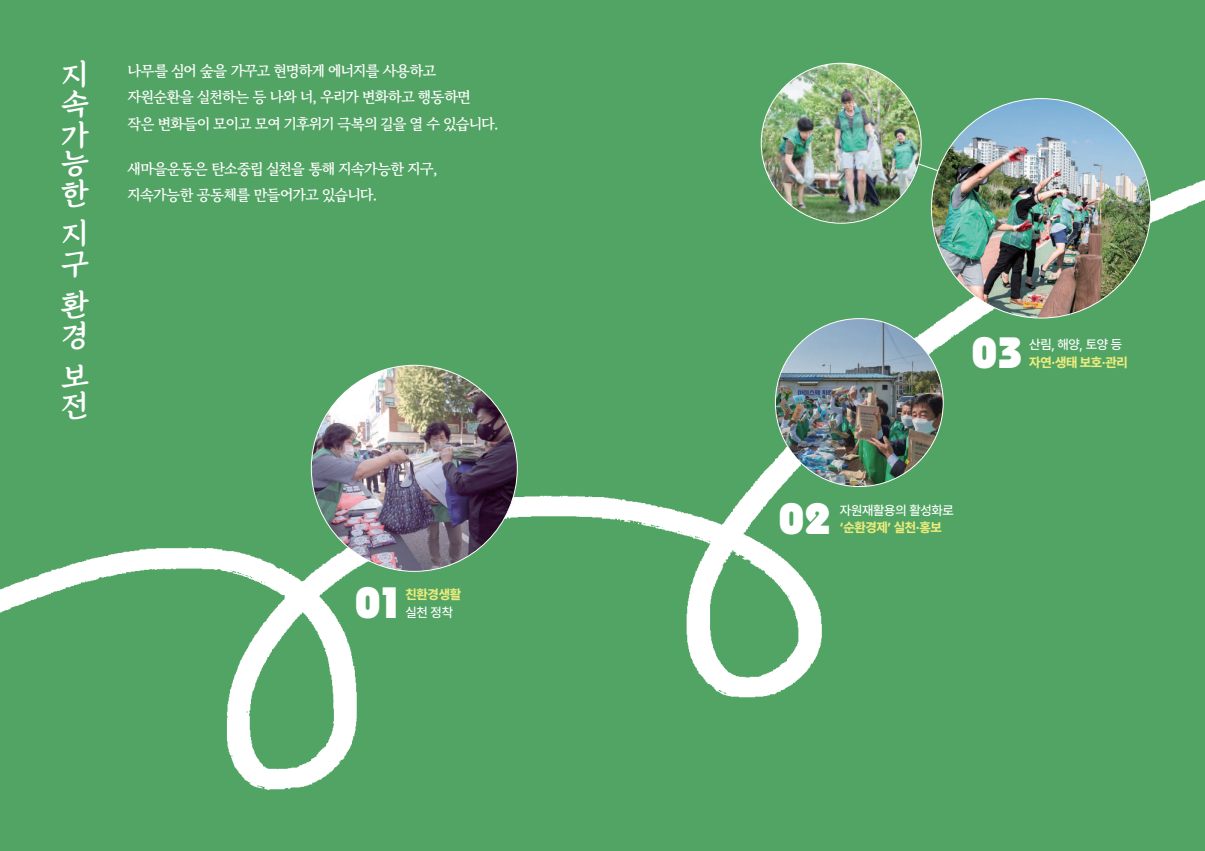
<style>
.page{position:relative;width:1205px;height:851px;background:#fff}
.page>*{position:absolute;margin:0;border:0;box-sizing:border-box;transform-origin:0 0}
.t1{font:800 43.75px "Bauhaus Pro";color:#fff}
.t2{font:30px/30.5px "TT Jamak B";color:#fff}
.t3{font:700 15px/26.2px "Gowun Batang";letter-spacing:-.05em;color:#fff}
.t4{font:800 13.12px "Pretendard";letter-spacing:-.02em;color:#eaeb7c}
.t5{font:500 13.12px "Pretendard";letter-spacing:-.02em;color:#fff}
</style>
<div class="page">
<div style="left:0;top:0;width:1205px;height:850px;background:#52a464"></div>
<img style="left:311px;top:365px;width:206px;height:206px;border-radius:103px">
<img style="left:775px;top:318px;width:168px;height:168px;border-radius:84px">
<svg style="left:914px;top:161px;width:28px;height:15px"></svg>
<img style="left:931px;top:99px;width:220px;height:219px;border-radius:110px">
<img style="left:761px;top:63px;width:160px;height:160px;border-radius:80px">
<h2 class="t2" style="left:61px;top:61px;width:29px">지 속 가</h2>
<h2 class="t2" style="left:61px;top:148px;width:29px;line-height:31.5px">능 한</h2>
<h2 class="t2" style="left:61px;top:221px;width:29px;line-height:30px">지 구</h2>
<h2 class="t2" style="left:61px;top:291px;width:29px">환 경</h2>
<h2 class="t2" style="left:61px;top:363px;width:29px;line-height:29.2px">보 전</h2>
<p class="t3" style="left:128px;top:56px;width:373px">나무를 심어 숲을 가꾸고 현명하게 에너지를 사용하고 자원순환을 실천하는 등 나와 너, 우리가 변화하고 행동하면 작은 변화들이 모이고 모여 기후위기 극복의 길을 열 수 있습니다.</p>
<p class="t3" style="left:128px;top:154px;width:311px">새마을운동은 탄소중립 실천을 통해 지속가능한 지구, 지속가능한 공동체를 만들어가고 있습니다.</p>
<h1 class="t1" style="left:354px;top:574px;width:51px">01</h1>
<p class="t4" style="left:405px;top:584px;width:57px">친환경생활</p>
<p class="t5" style="left:405px;top:602px;width:49px">실천 정착</p>
<h1 class="t1" style="left:971px;top:324px;width:54px">03</h1>
<p class="t5" style="left:1029px;top:335px;width:94px">산림, 해양, 토양 등</p>
<p class="t4" style="left:1029px;top:352px;width:100px">자연·생태 보호·관리</p>
<h1 class="t1" style="left:778px;top:490px;width:54px">02</h1>
<p class="t5" style="left:840px;top:500px;width:115px">자원재활용의 활성화로</p>
<p class="t4" style="left:840px;top:517px;width:103px">‘순환경제’ 실천·홍보</p>
</div>
